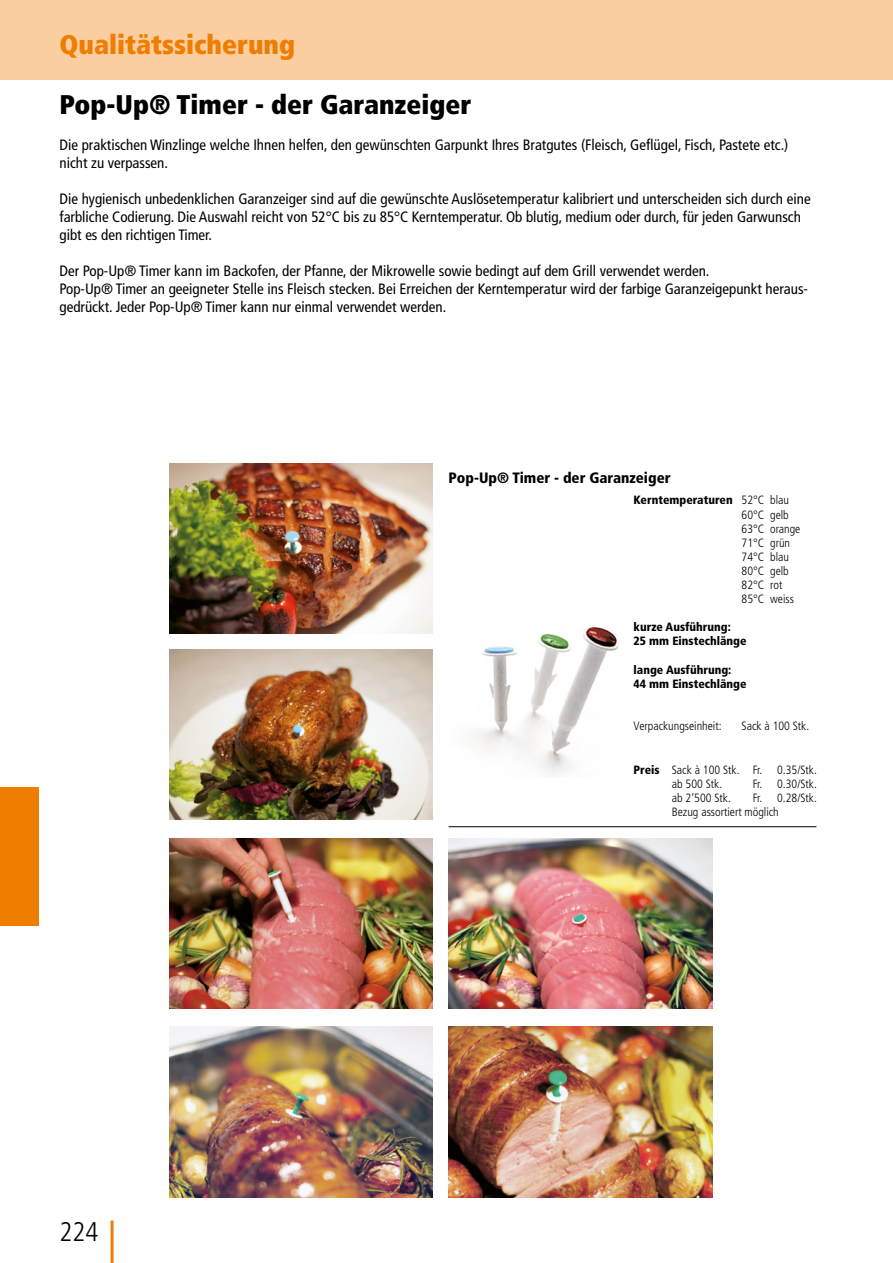
<style>
.page{position:relative;width:893px;height:1263px;background:#fff}
.page>*{position:absolute;margin:0;border:0;box-sizing:border-box;transform-origin:0 0}
.t1{font:900 condensed 27px "Frutiger LT Std";color:#000}
.t2{font:900 condensed 27px "Frutiger LT Std";color:#ef7d00}
.t3{font:300 condensed 27px "Frutiger LT Std";color:#000}
.t4{font:condensed 15px/18px "Frutiger LT Std";color:#000}
.t5{font:900 condensed 15px "Frutiger LT Std";color:#000}
.t6{font:300 condensed 12px/14.1px "Frutiger LT Std";color:#000}
.t7{font:900 condensed 12px/14.1px "Frutiger LT Std";color:#000}
.s1{font-weight:900}
</style>
<div class="page">
<div style="left:0;top:0;width:893px;height:80px;background:#fbcea2"></div>
<div style="left:0;top:787px;width:38px;height:139px;background:#ef7d00"></div>
<hr style="left:111px;top:1220px;width:3px;height:43px;background:#ef7d00">
<hr style="left:449px;top:826px;width:367px;height:1px;background:#000">
<img style="left:469px;top:627px;width:150px;height:148px">
<img style="left:169px;top:838px;width:264px;height:170px">
<img style="left:449px;top:838px;width:263px;height:170px">
<img style="left:169px;top:1027px;width:264px;height:170px">
<img style="left:449px;top:1027px;width:263px;height:170px">
<img style="left:169px;top:650px;width:264px;height:170px">
<img style="left:169px;top:464px;width:264px;height:170px">
<h1 class="t2" style="left:60px;top:28px;width:237px">Qualitätssicherung</h1>
<h1 class="t1" style="left:60px;top:88px;width:413px">Pop-Up® Timer - der Garanzeiger</h1>
<p class="t4" style="left:60px;top:136px;width:730px">Die praktischen Winzlinge welche Ihnen helfen, den gewünschten Garpunkt Ihres Bratgutes (Fleisch, Geflügel, Fisch, Pastete etc.) nicht zu verpassen.</p>
<p class="t4" style="left:60px;top:190px;width:753px">Die hygienisch unbedenklichen Garanzeiger sind auf die gewünschte Auslösetemperatur kalibriert und unterscheiden sich durch eine farbliche Codierung. Die Auswahl reicht von 52°C bis zu 85°C Kerntemperatur. Ob blutig, medium oder durch, für jeden Garwunsch gibt es den richtigen Timer.</p>
<p class="t4" style="left:60px;top:262px;width:750px">Der Pop-Up® Timer kann im Backofen, der Pfanne, der Mikrowelle sowie bedingt auf dem Grill verwendet werden.<br>Pop-Up® Timer an geeigneter Stelle ins Fleisch stecken. Bei Erreichen der Kerntemperatur wird der farbige Garanzeigepunkt heraus&shy;gedrückt. Jeder Pop-Up® Timer kann nur einmal verwendet werden.</p>
<p class="t5" style="left:449px;top:469px;width:223px">Pop-Up® Timer - der Garanzeiger</p>
<p class="t6" style="left:742px;top:493px;width:60px;text-indent:-108px"><span class="s1">Kerntemperaturen</span> 52°C blau<br>60°C gelb<br>63°C orange<br>71°C grün<br>74°C blau<br>80°C gelb<br>82°C rot<br>85°C weiss</p>
<p class="t7" style="left:634px;top:620px;width:114px">kurze Ausführung:<br>25 mm Einstechlänge</p>
<p class="t7" style="left:634px;top:662px;width:114px">lange Ausführung:<br>44 mm Einstechlänge</p>
<p class="t6" style="left:634px;top:719px;width:90px">Verpackungseinheit:</p>
<p class="t6" style="left:742px;top:719px;width:69px">Sack à 100 Stk.</p>
<p class="t6" style="left:672px;top:763px;width:147px;text-indent:-38px"><span class="s1">Preis</span> Sack à 100 Stk. Fr. 0.35/Stk. ab 500 Stk.</p>
<p class="t6" style="left:753px;top:777px;width:66px">Fr. 0.30/Stk.</p>
<h1 class="t3" style="left:60px;top:1216px;width:40px">224</h1>
<p class="t6" style="left:672px;top:791px;width:61px">ab 2‘500 Stk.</p>
<p class="t6" style="left:672px;top:791px;width:147px;text-indent:81px">Fr. 0.28/Stk.<br>Bezug assortiert möglich</p>
</div>
